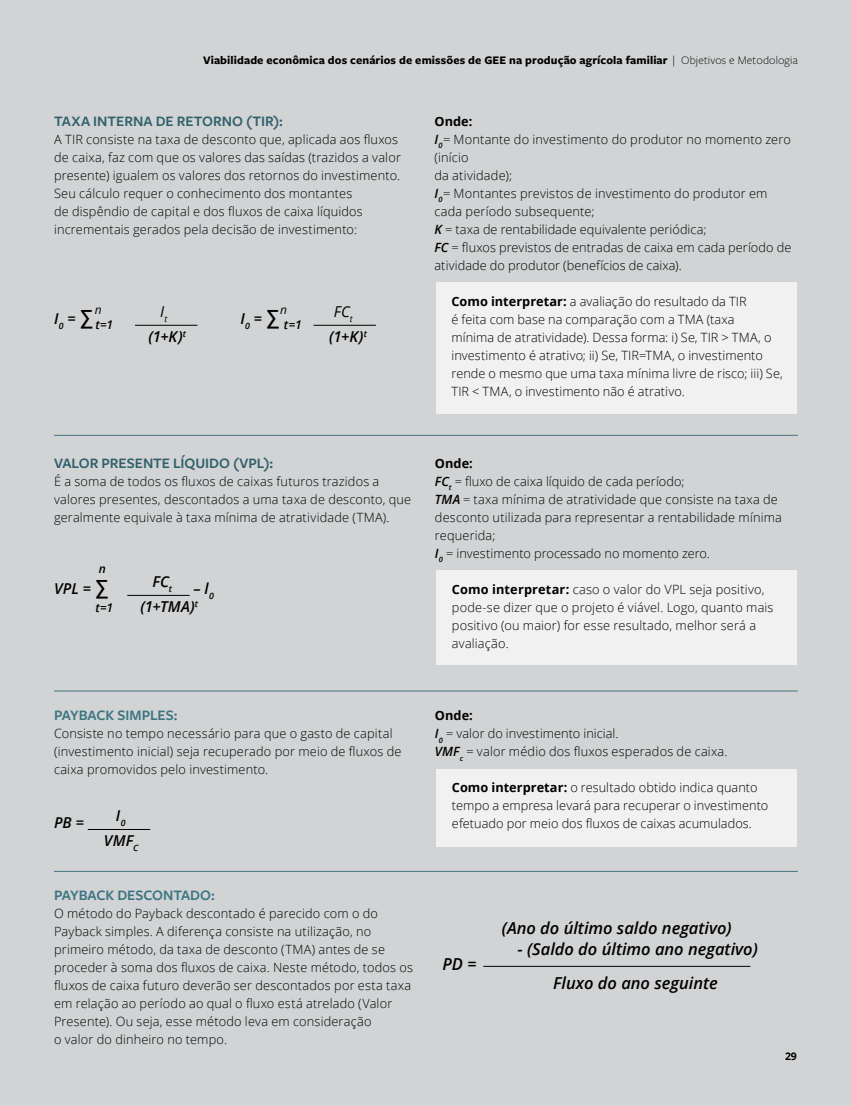
<style>
.page{position:relative;width:851px;height:1106px;background:#fff}
.page>*{position:absolute;margin:0;border:0;box-sizing:border-box;transform-origin:0 0}
.t1{font:italic 600 16.5px/34px "Open Sans";color:#000;text-align:center}
.t2{font:600 15px "Freight Sans Pro";color:#3b7582}
.t3{font:italic 600 15px "Open Sans";letter-spacing:.01em;color:#000}
.t4{font:italic 15px "Open Sans";color:#000}
.t5{font:300 12.75px/18px "Open Sans";letter-spacing:.01em;color:#000}
.t6{font:700 12px "Freight Sans Pro";letter-spacing:.01em;color:#000}
.t7{font:italic 600 12px "Open Sans";color:#000}
.t8{font:italic 12px "Open Sans";color:#000}
.t9{font:700 10.5px "Open Sans";color:#000}
.t10{font:italic 600 8.7px "Open Sans";color:#000}
.s1{font-weight:300}
.s2{font-size:19.5px}
.s3{font-weight:700}
.s4{font-weight:600;font-style:italic}
</style>
<div class="page">
<div style="left:0;top:0;width:850px;height:1106px;background:#d1d3d4"></div>
<div style="left:436px;top:570px;width:360px;height:94px;background:#f1f1f2"></div>
<div style="left:436px;top:769px;width:360px;height:77px;background:#f1f1f2"></div>
<div style="left:436px;top:282px;width:360px;height:132px;background:#f1f1f2"></div>
<hr style="left:135px;top:325px;width:62px;height:1px;background:#000">
<hr style="left:313px;top:325px;width:63px;height:1px;background:#000">
<hr style="left:127px;top:595px;width:62px;height:1px;background:#000">
<hr style="left:88px;top:829px;width:62px;height:1px;background:#000">
<hr style="left:54px;top:435px;width:743px;height:1px;background:#417380">
<hr style="left:54px;top:690px;width:743px;height:1px;background:#417380">
<hr style="left:54px;top:871px;width:743px;height:1px;background:#417380">
<hr style="left:483px;top:966px;width:267px;height:1px;background:#000">
<p class="t6" style="left:203px;top:52px;width:596px">Viabilidade econômica dos cenários de emissões de GEE na produção agrícola familiar <span class="s1">| Objetivos e Metodologia</span></p>
<p class="t2" style="left:54px;top:111px;width:230px">TAXA INTERNA DE RETORNO (TIR):</p>
<p class="t5" style="left:54px;top:130px;width:348px">A TIR consiste na taxa de desconto que, aplicada aos fluxos de caixa, faz com que os valores das saídas (trazidos a valor presente) igualem os valores dos retornos do investimento.<br>Seu cálculo requer o conhecimento dos montantes<br>de dispêndio de capital e dos fluxos de caixa líquidos incrementais gerados pela decisão de investimento:</p>
<p class="t8" style="left:95px;top:301px;width:8px">n</p>
<p class="t4" style="left:160px;top:301px;width:9px">I<sub>t</sub></p>
<p class="t8" style="left:280px;top:301px;width:8px">n</p>
<p class="t4" style="left:334px;top:301px;width:20px">FC<sub>t</sub></p>
<p class="t3" style="left:54px;top:308px;width:39px">I<sub>0</sub> = <span class="s2">∑</span></p>
<p class="t3" style="left:240px;top:308px;width:39px">I<sub>0</sub> = <span class="s2">∑</span></p>
<p class="t7" style="left:95px;top:316px;width:19px">t=1</p>
<p class="t7" style="left:284px;top:316px;width:19px">t=1</p>
<p class="t3" style="left:148px;top:326px;width:39px">(1+K)<sup>t</sup></p>
<p class="t3" style="left:329px;top:326px;width:39px">(1+K)<sup>t</sup></p>
<p class="t2" style="left:54px;top:453px;width:221px">VALOR PRESENTE LÍQUIDO (VPL):</p>
<p class="t5" style="left:54px;top:472px;width:358px">É a soma de todos os fluxos de caixas futuros trazidos a valores presentes, descontados a uma taxa de desconto, que geralmente equivale à taxa mínima de atratividade (TMA).</p>
<p class="t7" style="left:99px;top:560px;width:9px">n</p>
<p class="t3" style="left:152px;top:571px;width:18px">FC</p>
<p class="t3" style="left:54px;top:578px;width:55px">VPL = <span class="s2">∑</span></p>
<p class="t10" style="left:169px;top:582px;width:5px">t</p>
<p class="t3" style="left:193px;top:578px;width:22px">– l<sub>0</sub></p>
<p class="t7" style="left:95px;top:599px;width:19px">t=1</p>
<p class="t3" style="left:140px;top:596px;width:59px">(1+TMA)<sup>t</sup></p>
<p class="t5" style="left:434px;top:112px;width:358px"><span class="s3">Onde:<br></span><span class="s4">I</span><sub>0</sub>= Montante do investimento do produtor no momento zero (início<br>da atividade);<br><span class="s4">I</span><sub>0</sub>= Montantes previstos de investimento do produtor em cada período subsequente;<br><span class="s4">K</span> = taxa de rentabilidade equivalente periódica;<br><span class="s4">FC</span> = fluxos previstos de entradas de caixa em cada período de atividade do produtor (benefícios de caixa).</p>
<p class="t5" style="left:451px;top:292px;width:333px"><span class="s3">Como interpretar:</span> a avaliação do resultado da TIR<br>é feita com base na comparação com a TMA (taxa<br>mínima de atratividade). Dessa forma: i) Se, TIR &gt; TMA, o investimento é atrativo; ii) Se, TIR=TMA, o investimento rende o mesmo que uma taxa mínima livre de risco; iii) Se, TIR &lt; TMA, o investimento não é atrativo.</p>
<p class="t5" style="left:435px;top:454px;width:348px"><span class="s3">Onde:<br></span><span class="s4">FC</span><sub>t</sub> = fluxo de caixa líquido de cada período;<br><span class="s4">TMA</span> = taxa mínima de atratividade que consiste na taxa de desconto utilizada para representar a rentabilidade mínima requerida;<br><span class="s4">I</span><sub>0</sub> = investimento processado no momento zero.</p>
<p class="t5" style="left:452px;top:580px;width:323px"><span class="s3">Como interpretar:</span> caso o valor do VPL seja positivo, pode-se dizer que o projeto é viável. Logo, quanto mais positivo (ou maior) for esse resultado, melhor será a avaliação.</p>
<p class="t2" style="left:54px;top:705px;width:125px">PAYBACK SIMPLES:</p>
<p class="t5" style="left:54px;top:724px;width:349px">Consiste no tempo necessário para que o gasto de capital (investimento inicial) seja recuperado por meio de fluxos de caixa promovidos pelo investimento.</p>
<p class="t3" style="left:116px;top:805px;width:6px">I</p>
<p class="t3" style="left:54px;top:812px;width:31px">PB =</p>
<p class="t10" style="left:121px;top:816px;width:6px">0</p>
<p class="t3" style="left:104px;top:830px;width:36px">VMF<sub>C</sub></p>
<p class="t2" style="left:54px;top:885px;width:162px">PAYBACK DESCONTADO:</p>
<p class="t5" style="left:54px;top:904px;width:360px">O método do Payback descontado é parecido com o do Payback simples. A diferença consiste na utilização, no primeiro método, da taxa de desconto (TMA) antes de se proceder à soma dos fluxos de caixa. Neste método, todos os fluxos de caixa futuro deverão ser descontados por esta taxa em relação ao período ao qual o fluxo está atrelado (Valor Presente). Ou seja, esse método leva em consideração<br>o valor do dinheiro no tempo.</p>
<p class="t5" style="left:435px;top:706px;width:294px"><span class="s3">Onde:<br></span><span class="s4">I</span><sub>0</sub> = valor do investimento inicial.<br><span class="s4">VMF</span><sub>c</sub> = valor médio dos fluxos esperados de caixa.</p>
<p class="t5" style="left:452px;top:778px;width:318px"><span class="s3">Como interpretar:</span> o resultado obtido indica quanto tempo a empresa levará para recuperar o investimento efetuado por meio dos fluxos de caixas acumulados.</p>
<p class="t1" style="left:442px;top:946px;width:35px">PD =</p>
<p class="t1" style="left:502px;top:910px;width:231px">(Ano do último saldo negativo)</p>
<p class="t1" style="left:517px;top:931px;width:242px">- (Saldo do último ano negativo)<br>Fluxo do ano seguinte</p>
<p class="t9" style="left:785px;top:1048px;width:13px">29</p>
</div>
